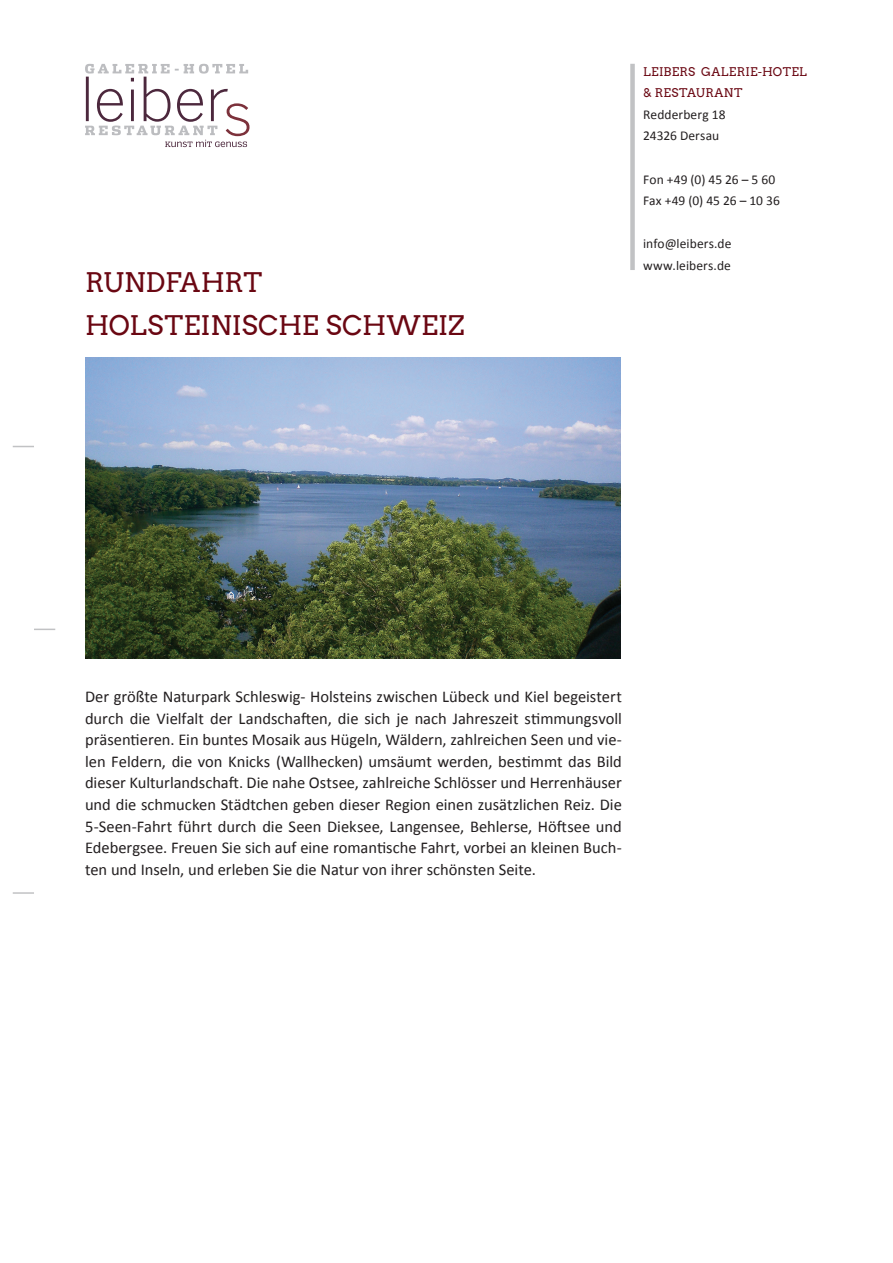
<style>
.page{position:relative;width:893px;height:1263px;background:#fff}
.page>*{position:absolute;margin:0;border:0;box-sizing:border-box;transform-origin:0 0}
.t1{font:27px/43.2px "Arvo";letter-spacing:.005em;color:#6a0712}
.t2{font:16.5px/21.6px "Calibri";letter-spacing:-.005em;color:#231f20;text-align:justify}
.t3{font:13.5px/21.6px "Calibri";letter-spacing:.005em;color:#231f20}
.t4{font:12px/21.6px "Arvo";letter-spacing:.025em;color:#6a0712}
</style>
<div class="page">
<svg style="left:85px;top:64px;width:164px;height:83px"></svg>
<div style="left:630px;top:64px;width:5px;height:206px;background:#c1c2c4"></div>
<svg style="left:13px;top:446px;width:21px;height:1px"></svg>
<hr style="left:13px;top:892px;width:21px;height:2px;background:#c1c2c4">
<svg style="left:34px;top:629px;width:21px;height:1px"></svg>
<img style="left:85px;top:357px;width:536px;height:302px">
<h1 class="t1" style="left:85px;top:260px;width:381px">RUNDFAHRT<br>HOLSTEINISCHE SCHWEIZ</h1>
<p class="t4" style="left:643px;top:61px;width:165px">LEIBERS GALERIE-HOTEL &amp; RESTAURANT</p>
<p class="t3" style="left:643px;top:104px;width:84px">Redderberg 18<br>24326 Dersau</p>
<p class="t3" style="left:643px;top:168px;width:138px">Fon +49 (0) 45 26 – 5 60<br>Fax +49 (0) 45 26 – 10 36</p>
<p class="t3" style="left:643px;top:233px;width:90px">info@leibers.de www.leibers.de</p>
<p class="t2" style="left:85px;top:686px;width:538px">Der größte Naturpark Schleswig- Holsteins zwischen Lübeck und Kiel begeistert durch die Vielfalt der Landschaften, die sich je nach Jahreszeit stimmungsvoll präsentieren. Ein buntes Mosaik aus Hügeln, Wäldern, zahlreichen Seen und vie&shy;len Feldern, die von Knicks (Wallhecken) umsäumt werden, bestimmt das Bild dieser Kulturlandschaft. Die nahe Ostsee, zahlreiche Schlösser und Herrenhäuser und die schmucken Städtchen geben dieser Region einen zusätzlichen Reiz. Die 5-Seen-Fahrt führt durch die Seen Dieksee, Langensee, Behlerse, Höftsee und Edebergsee. Freuen Sie sich auf eine romantische Fahrt, vorbei an kleinen Buch&shy;ten und Inseln, und erleben Sie die Natur von ihrer schönsten Seite.</p>
</div>
